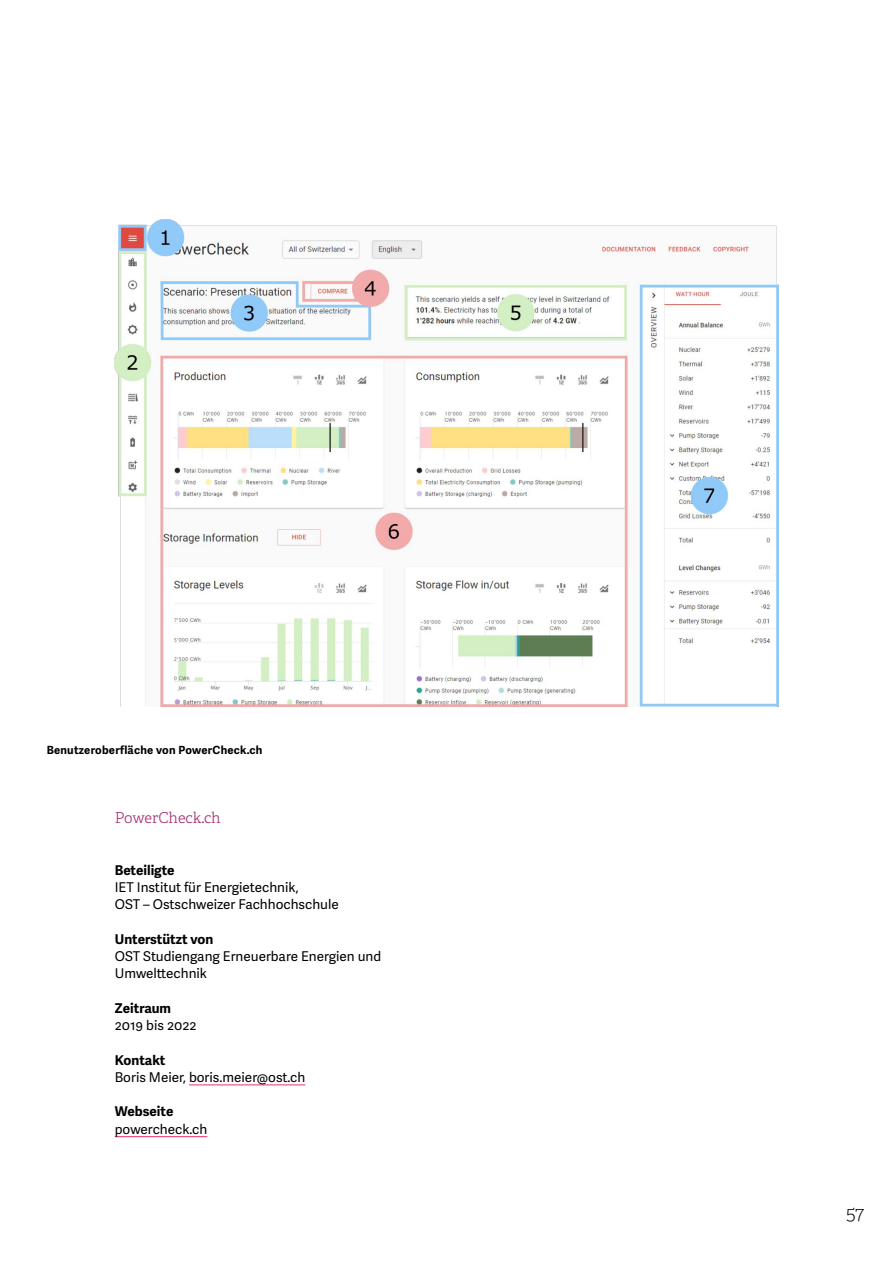
<style>
.page{position:relative;width:893px;height:1263px;background:#fff}
.page>*{position:absolute;margin:0;border:0;box-sizing:border-box;transform-origin:0 0}
.t1{font:100 19.5px "Adelle";color:#000}
.t2{font:300 15px "Adelle";letter-spacing:-.005em;color:#a53574}
.t3{font:13.5px/17.2px "Adelle Sans";color:#000}
.t4{font:700 13.5px "Adelle Sans";color:#000}
.t5{font:700 11.25px "Adelle Sans";letter-spacing:.02em;color:#000}
</style>
<div class="page">
<hr style="left:189px;top:1084px;width:116px;height:1px;background:#e82d72">
<hr style="left:115px;top:1136px;width:92px;height:1px;background:#e82d72">
<img style="left:115px;top:219px;width:663px;height:487px">
<p class="t5" style="left:47px;top:743px;width:217px">Benutzeroberfläche von PowerCheck.ch</p>
<p class="t2" style="left:115px;top:809px;width:107px">PowerCheck.ch</p>
<p class="t4" style="left:115px;top:862px;width:61px">Beteiligte</p>
<p class="t3" style="left:115px;top:879px;width:226px">IET Institut für Energietechnik,<br>OST – Ostschweizer Fachhochschule</p>
<p class="t4" style="left:115px;top:931px;width:100px">Unterstützt von</p>
<p class="t3" style="left:115px;top:948px;width:268px">OST Studiengang Erneuerbare Energien und<br>Umwelttechnik</p>
<p class="t4" style="left:115px;top:1000px;width:58px">Zeitraum</p>
<p class="t3" style="left:115px;top:1017px;width:83px">2019 bis 2022</p>
<p class="t4" style="left:115px;top:1052px;width:52px">Kontakt</p>
<p class="t3" style="left:115px;top:1069px;width:192px">Boris Meier, boris.meier@ost.ch</p>
<p class="t4" style="left:115px;top:1103px;width:60px">Webseite</p>
<p class="t3" style="left:115px;top:1121px;width:94px">powercheck.ch</p>
<h1 class="t1" style="left:846px;top:1201px;width:19px">57</h1>
</div>
